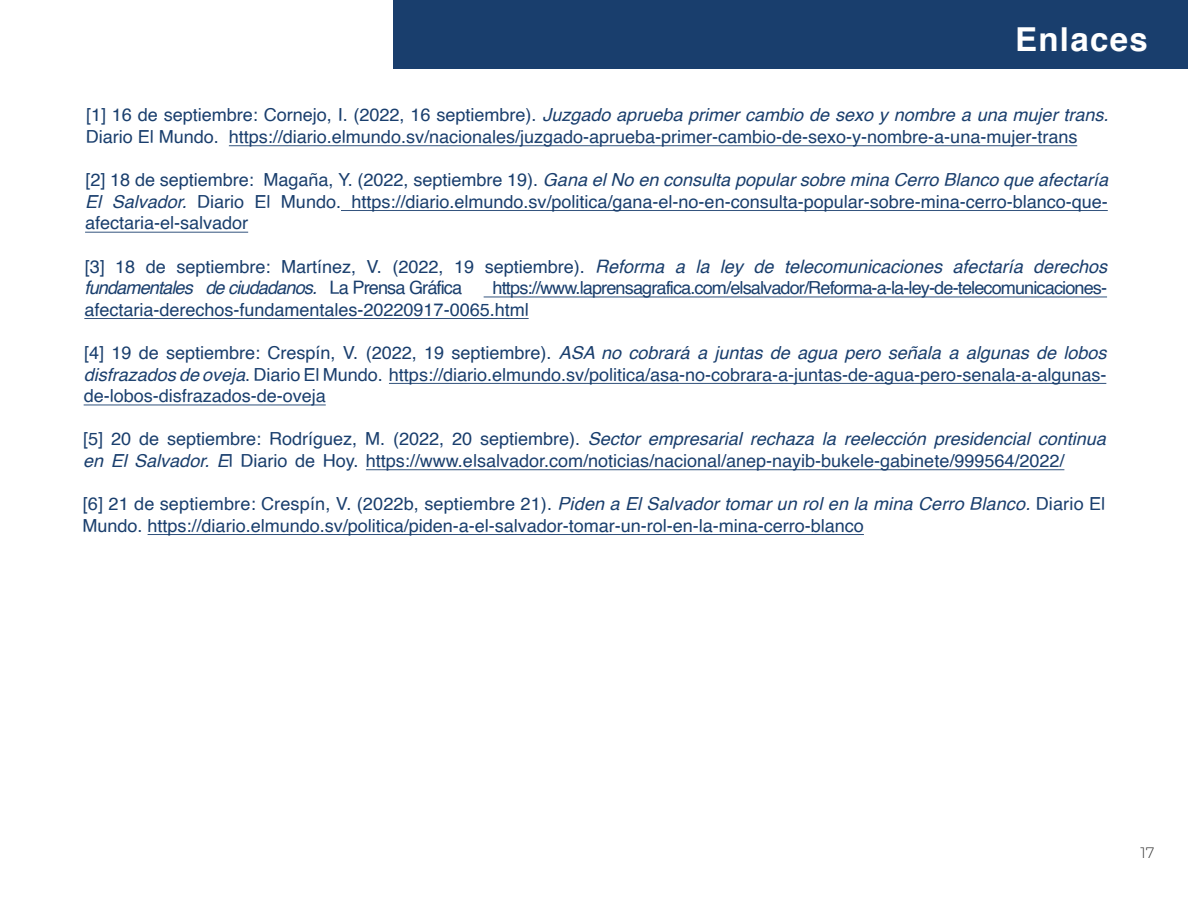
<style>
.page{position:relative;width:1188px;height:918px;background:#fff}
.page>*{position:absolute;margin:0;border:0;box-sizing:border-box;transform-origin:0 0}
.t1{font:700 33px "Helvetica";letter-spacing:.04em;color:#fff}
.t2{font:italic 18.6px/21.6px "Helvetica";color:#193e6d}
.t3{font:18px/21.6px "Helvetica";letter-spacing:-.01em;color:#193e6d}
.t4{font:18px/21.6px "Helvetica";letter-spacing:-.055em;color:#193e6d}
.t5{font:300 15px "Montserrat";color:#333}
.s1{font-style:italic}
.s2{font-style:normal;font-size:18px}
.s3{font-style:normal}
</style>
<div class="page">
<hr style="left:229px;top:145px;width:848px;height:1px;background:#193e6d">
<hr style="left:341px;top:210px;width:767px;height:1px;background:#193e6d">
<hr style="left:85px;top:232px;width:163px;height:1px;background:#193e6d">
<hr style="left:484px;top:297px;width:623px;height:1px;background:#193e6d">
<hr style="left:84px;top:318px;width:445px;height:1px;background:#193e6d">
<hr style="left:389px;top:383px;width:717px;height:1px;background:#193e6d">
<hr style="left:84px;top:405px;width:242px;height:1px;background:#193e6d">
<hr style="left:366px;top:469px;width:698px;height:1px;background:#193e6d">
<hr style="left:148px;top:534px;width:716px;height:1px;background:#193e6d">
<div style="left:393px;top:0;width:795px;height:69px;background:#193e6d"></div>
<h1 class="t1" style="left:1015px;top:27px;width:134px">Enlaces</h1>
<p class="t3" style="left:86px;top:105px;width:1024px">[1] 16 de septiembre: Cornejo, I. (2022, 16 septiembre). <span class="s1">Juzgado aprueba primer cambio de sexo y nombre a una mujer trans.<br></span>Diario El Mundo. https://diario.elmundo.sv/nacionales/juzgado-aprueba-primer-cambio-de-sexo-y-nombre-a-una-mujer-trans</p>
<p class="t3" style="left:85px;top:170px;width:1024px;text-align:justify">[2] 18 de septiembre: Magaña, Y. (2022, septiembre 19). <span class="s1">Gana el No en consulta popular sobre mina Cerro Blanco que afectaría El Salvador.</span> Diario El Mundo. https://diario.elmundo.sv/politica/gana-el-no-en-consulta-popular-sobre-mina-cerro-blanco-que&shy;afectaria-el-salvador</p>
<p class="t2" style="left:85px;top:256px;width:1024px"><span class="s2">[3] 18 de septiembre: Martínez, V. (2022, 19 septiembre).</span> Reforma a la ley de telecomunicaciones afectaría derechos fundamentales de ciudadanos. <span class="s3">La Prensa Gráfica</span></p>
<p class="t4" style="left:84px;top:278px;width:1024px;text-indent:408px">https://www.laprensagrafica.com/elsalvador/Reforma-a-la-ley-de-telecomunicaciones&shy;afectaria-derechos-fundamentales-20220917-0065.html</p>
<p class="t3" style="left:84px;top:343px;width:1024px;text-align:justify">[4] 19 de septiembre: Crespín, V. (2022, 19 septiembre). <span class="s1">ASA no cobrará a juntas de agua pero señala a algunas de lobos disfrazados de oveja</span>. Diario El Mundo. https://diario.elmundo.sv/politica/asa-no-cobrara-a-juntas-de-agua-pero-senala-a-algunas&shy;de-lobos-disfrazados-de-oveja</p>
<p class="t3" style="left:83px;top:429px;width:1024px">[5] 20 de septiembre: Rodríguez, M. (2022, 20 septiembre). <span class="s1">Sector empresarial rechaza la reelección presidencial continua en El Salvador. E</span>l Diario de Hoy. https://www.elsalvador.com/noticias/nacional/anep-nayib-bukele-gabinete/999564/2022/</p>
<p class="t3" style="left:83px;top:494px;width:1024px">[6] 21 de septiembre: Crespín, V. (2022b, septiembre 21). <span class="s1">Piden a El Salvador tomar un rol en la mina Cerro Blanco.</span> Diario El<br>Mundo. https://diario.elmundo.sv/politica/piden-a-el-salvador-tomar-un-rol-en-la-mina-cerro-blanco</p>
<p class="t5" style="left:1141px;top:844px;width:16px">17</p>
</div>
